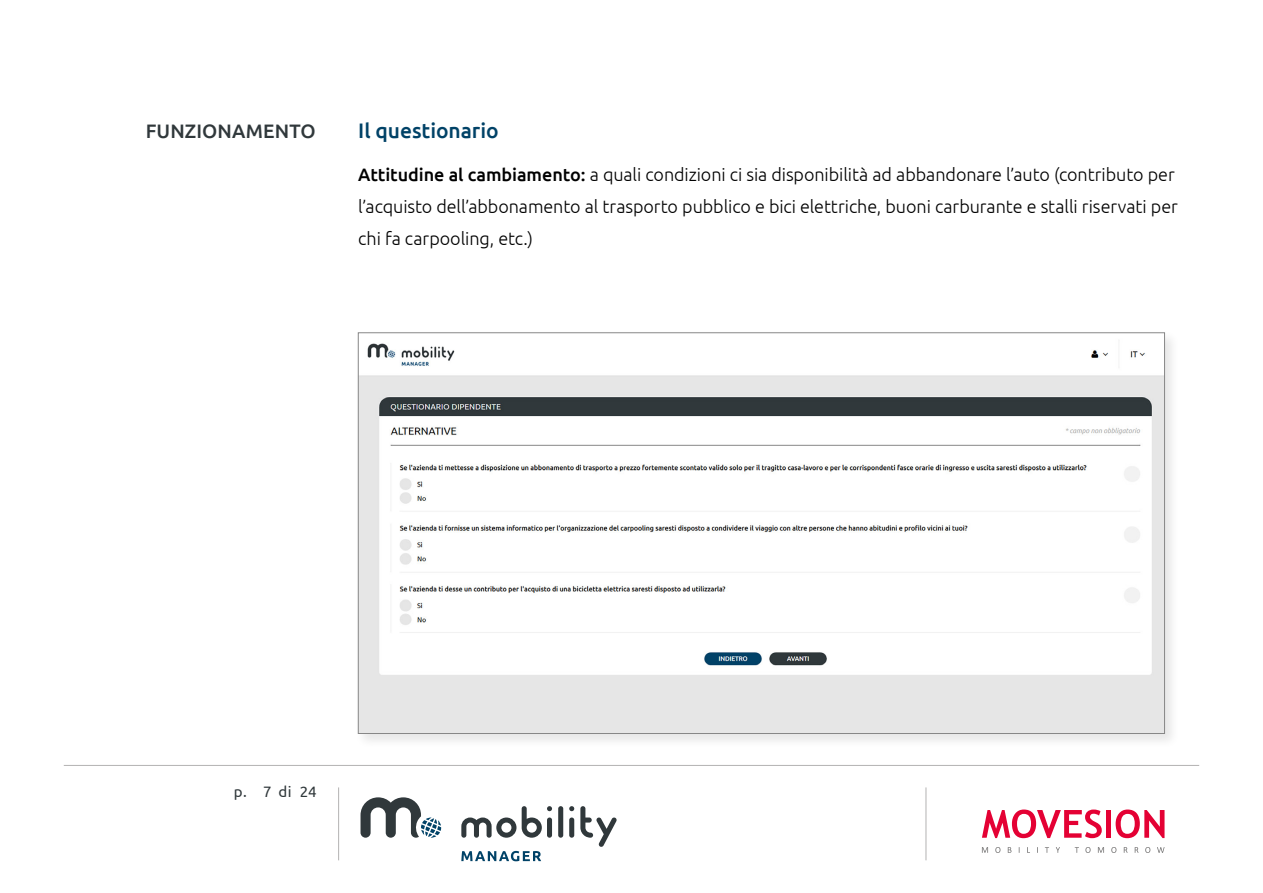
<style>
.page{position:relative;width:1263px;height:893px;background:#fff}
.page>*{position:absolute;margin:0;border:0;box-sizing:border-box;transform-origin:0 0}
.t1{font:500 21px "Ubuntu";letter-spacing:-.005em;color:#004267}
.t2{font:500 19.5px "Ubuntu";letter-spacing:.005em;color:#30383b}
.t3{font:300 18px/32px "Ubuntu";letter-spacing:-.005em;color:#000}
.t4{font:15.15px "Ubuntu";color:#30383b}
.s1{font-weight:500}
</style>
<div class="page">
<hr style="left:925px;top:787px;width:1px;height:73px;background:#b3b2b2">
<hr style="left:338px;top:787px;width:1px;height:73px;background:#b3b2b2">
<hr style="left:64px;top:765px;width:1135px;height:1px;background:#b3b2b2">
<svg style="left:982px;top:809px;width:120px;height:29px"></svg>
<div style="left:1106px;top:810px;width:5px;height:28px;background:#e40134"></div>
<svg style="left:1115px;top:809px;width:49px;height:29px"></svg>
<svg style="left:982px;top:847px;width:6px;height:6px"></svg>
<svg style="left:995px;top:847px;width:5px;height:6px"></svg>
<svg style="left:1008px;top:847px;width:3px;height:6px"></svg>
<svg style="left:1045px;top:847px;width:4px;height:6px"></svg>
<svg style="left:1056px;top:847px;width:4px;height:6px"></svg>
<svg style="left:1075px;top:847px;width:4px;height:6px"></svg>
<svg style="left:1085px;top:847px;width:5px;height:6px"></svg>
<svg style="left:1098px;top:847px;width:6px;height:6px"></svg>
<svg style="left:1111px;top:847px;width:5px;height:6px"></svg>
<svg style="left:1124px;top:847px;width:3px;height:6px"></svg>
<svg style="left:1135px;top:847px;width:3px;height:6px"></svg>
<svg style="left:1145px;top:847px;width:5px;height:6px"></svg>
<svg style="left:1157px;top:847px;width:7px;height:6px"></svg>
<div style="left:558px;top:806px;width:5px;height:32px;background:#30383b;border-radius:3px"></div>
<svg style="left:461px;top:817px;width:55px;height:21px"></svg>
<svg style="left:522px;top:806px;width:30px;height:32px"></svg>
<div style="left:569px;top:817px;width:5px;height:21px;background:#30383b;border-radius:3px"></div>
<svg style="left:569px;top:806px;width:5px;height:5px"></svg>
<svg style="left:580px;top:806px;width:37px;height:41px"></svg>
<svg style="left:461px;top:851px;width:80px;height:10px"></svg>
<svg style="left:360px;top:797px;width:81px;height:41px"></svg>
<div style="left:355px;top:329px;width:825px;height:420px;background:#000;opacity:.1"></div>
<img style="left:360px;top:335px;width:803px;height:397px">
<p class="t2" style="left:146px;top:119px;width:171px">FUNZIONAMENTO</p>
<p class="t1" style="left:358px;top:117px;width:142px">Il questionario</p>
<p class="t3" style="left:358px;top:158px;width:821px"><span class="s1">Attitudine al cambiamento:</span> a quali condizioni ci sia disponibilità ad abbandonare l’auto (contributo per l’acquisto dell’abbonamento al trasporto pubblico e bici elettriche, buoni carburante e stalli riservati per chi fa carpooling, etc.)</p>
<p class="t4" style="left:234px;top:783px;width:84px">p. 7 di 24</p>
</div>
